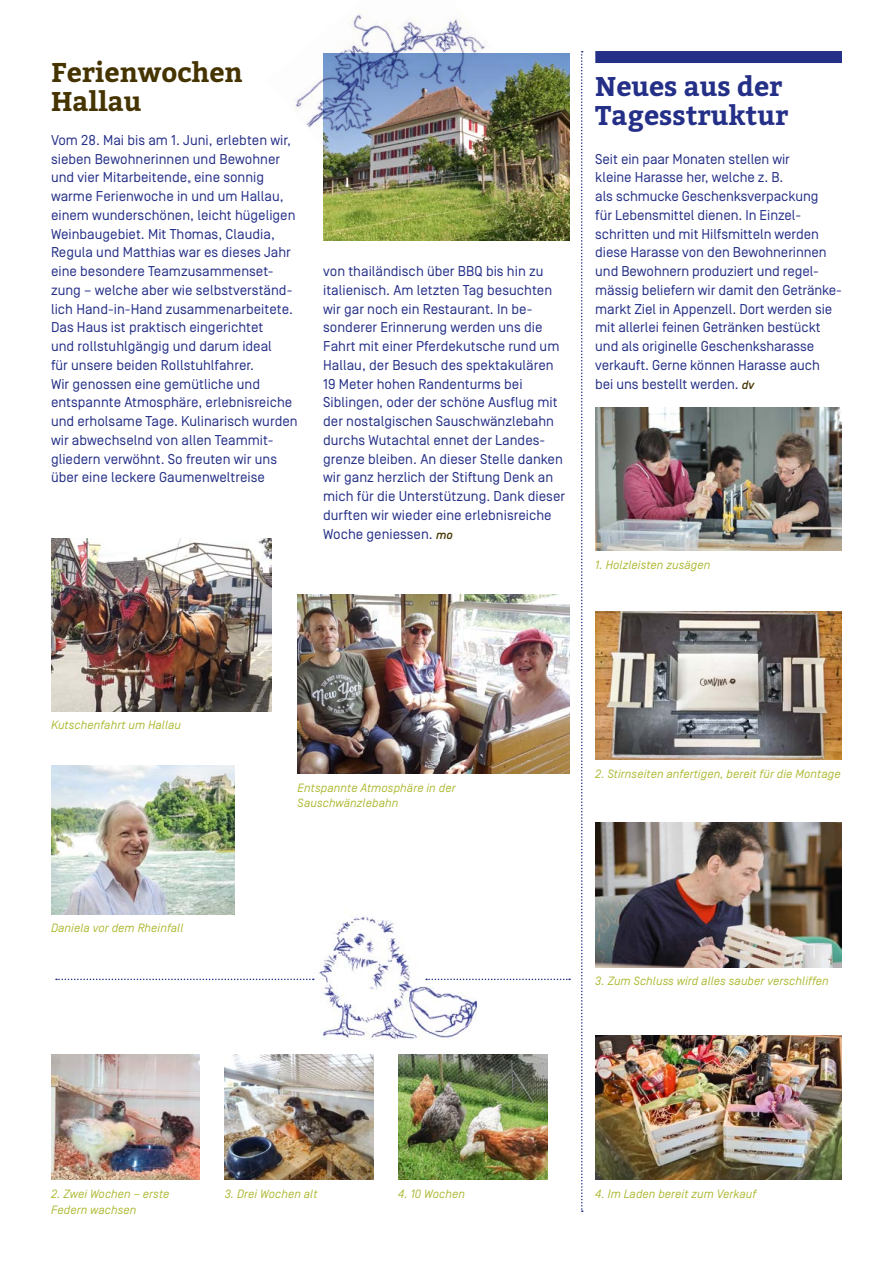
<style>
.page{position:relative;width:893px;height:1263px;background:#fff}
.page>*{position:absolute;margin:0;border:0;box-sizing:border-box;transform-origin:0 0}
.t1{font:700 27px/28.5px "Bitter";color:#242f87}
.t2{font:700 27px/28.5px "Bitter";color:#453400}
.t3{font:14.25px/18.8px "Simplon Norm";color:#242f87}
.t4{font:italic 12px/15.8px "Simplon Norm";letter-spacing:.01em;color:#aeb933}
.s1{font-weight:500;font-style:italic;font-size:12px;color:#453400}
</style>
<div class="page">
<img style="left:51px;top:539px;width:221px;height:172px">
<img style="left:298px;top:595px;width:272px;height:178px">
<img style="left:51px;top:765px;width:184px;height:149px">
<svg style="left:56px;top:978px;width:254px;height:2px"></svg>
<img style="left:323px;top:53px;width:247px;height:187px">
<div style="left:595px;top:51px;width:247px;height:12px;background:#242f87"></div>
<svg style="left:581px;top:51px;width:2px;height:1161px"></svg>
<img style="left:292px;top:14px;width:218px;height:180px">
<img style="left:225px;top:1055px;width:148px;height:125px">
<img style="left:51px;top:1055px;width:149px;height:125px">
<img style="left:398px;top:1054px;width:149px;height:126px">
<img style="left:595px;top:407px;width:247px;height:143px">
<img style="left:595px;top:611px;width:247px;height:149px">
<img style="left:595px;top:823px;width:247px;height:144px">
<img style="left:595px;top:1035px;width:247px;height:145px">
<svg style="left:487px;top:978px;width:83px;height:2px"></svg>
<img style="left:310px;top:914px;width:177px;height:126px">
<h1 class="t2" style="left:51px;top:59px;width:193px">Ferienwochen<br>Hallau</h1>
<p class="t3" style="left:51px;top:131px;width:248px">Vom 28. Mai bis am 1. Juni, erlebten wir, sieben Bewohnerinnen und Bewohner und vier Mitarbeitende, eine sonnig warme Ferienwoche in und um Hallau, einem wunderschönen, leicht hügeligen Weinbaugebiet. Mit Thomas, Claudia, Regula und Matthias war es dieses Jahr eine besondere Teamzusammenset&shy;zung – welche aber wie selbstverständ&shy;lich Hand-in-Hand zusammenarbeitete.<br>Das Haus ist praktisch eingerichtet<br>und rollstuhlgängig und darum ideal<br>für unsere beiden Rollstuhlfahrer.<br>Wir genossen eine gemütliche und entspannte Atmosphäre, erlebnisreiche und erholsame Tage. Kulinarisch wurden wir abwechselnd von allen Teammit&shy;gliedern verwöhnt. So freuten wir uns über eine leckere Gaumenweltreise</p>
<p class="t3" style="left:323px;top:262px;width:243px">von thailändisch über BBQ bis hin zu italienisch. Am letzten Tag besuchten wir gar noch ein Restaurant. In be&shy;sonderer Erinnerung werden uns die Fahrt mit einer Pferdekutsche rund um Hallau, der Besuch des spektakulären 19 Meter hohen Randenturms bei Siblingen, oder der schöne Ausflug mit der nostalgischen Sauschwänzlebahn durchs Wutachtal ennet der Landes&shy;grenze bleiben. An dieser Stelle danken wir ganz herzlich der Stiftung Denk an mich für die Unterstützung. Dank dieser durften wir wieder eine erlebnisreiche Woche geniessen. <span class="s1">mo</span></p>
<h1 class="t1" style="left:595px;top:73px;width:194px">Neues aus der<br>Tagesstruktur</h1>
<p class="t3" style="left:595px;top:150px;width:248px">Seit ein paar Monaten stellen wir<br>kleine Harasse her, welche z. B.<br>als schmucke Geschenksverpackung<br>für Lebensmittel dienen. In Einzel&shy;schritten und mit Hilfsmitteln werden diese Harasse von den Bewohnerinnen und Bewohnern produziert und regel&shy;mässig beliefern wir damit den Getränke&shy;markt Ziel in Appenzell. Dort werden sie mit allerlei feinen Getränken bestückt und als originelle Geschenksharasse verkauft. Gerne können Harasse auch<br>bei uns bestellt werden. <span class="s1">dv</span></p>
<p class="t4" style="left:595px;top:557px;width:117px">1. Holzleisten zusägen</p>
<p class="t4" style="left:51px;top:717px;width:132px">Kutschenfahrt um Hallau</p>
<p class="t4" style="left:51px;top:921px;width:134px">Daniela vor dem Rheinfall</p>
<p class="t4" style="left:298px;top:780px;width:159px">Entspannte Atmosphäre in der<br>Sauschwänzlebahn</p>
<p class="t4" style="left:595px;top:766px;width:247px">2. Stirnseiten anfertigen, bereit für die Montage</p>
<p class="t4" style="left:595px;top:974px;width:235px">3. Zum Schluss wird alles sauber verschliffen</p>
<p class="t4" style="left:51px;top:1186px;width:120px">2. Zwei Wochen – erste</p>
<p class="t4" style="left:225px;top:1186px;width:94px">3. Drei Wochen alt</p>
<p class="t4" style="left:51px;top:1202px;width:87px">Federn wachsen</p>
<p class="t4" style="left:398px;top:1186px;width:68px">4. 10 Wochen</p>
<p class="t4" style="left:595px;top:1186px;width:162px">4. Im Laden bereit zum Verkauf</p>
</div>
